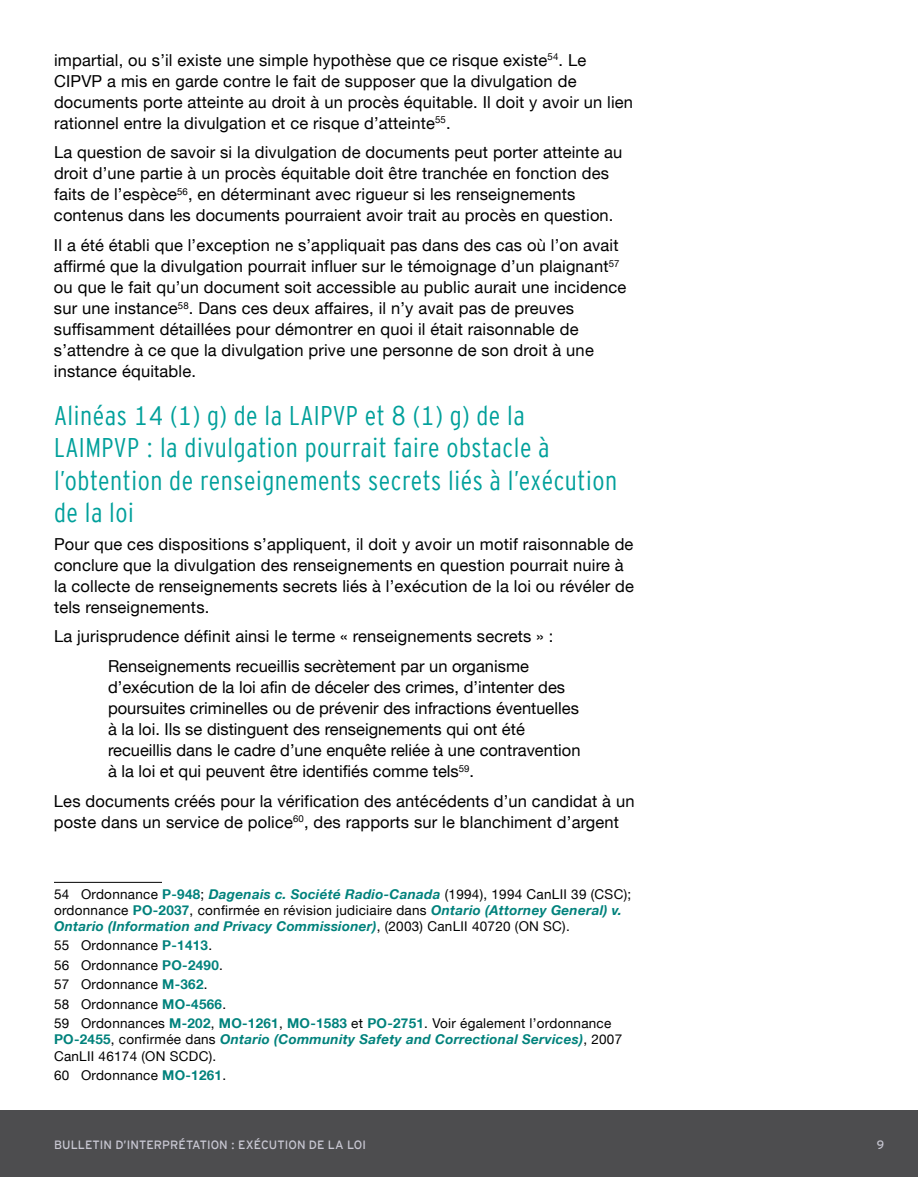
<style>
.page{position:relative;width:918px;height:1188px;background:#fff}
.page>*{position:absolute;margin:0;border:0;box-sizing:border-box;transform-origin:0 0}
.t1{font:27px/32.4px "Interstate Cond Mono Lgt";letter-spacing:.02em;color:#00a09b}
.t2{font:16.5px/21px "Helvetica Neue LT";letter-spacing:.01em;color:#000}
.t3{font:13.5px/19.5px "Helvetica Neue LT";letter-spacing:.02em;color:#000}
.t4{font:italic 700 13.5px/16.2px "Helvetica Neue LT";letter-spacing:.02em;color:#00827c}
.t5{font:12px "Interstate Mono";letter-spacing:.005em;color:#c9c8d3}
.s1{font-weight:700;color:#00827c}
.s2{font-weight:700;font-style:italic;color:#00827c}
.s3{font-style:normal}
.s4{font-weight:400;font-style:normal;color:#000}
</style>
<div class="page">
<div style="left:0;top:1110px;width:918px;height:67px;background:#4d4d4f"></div>
<hr style="left:54px;top:882px;width:108px;height:1px;background:#000">
<p class="t2" style="left:54px;top:49px;width:581px">impartial, ou s’il existe une simple hypothèse que ce risque existe<sup>54</sup>. Le CIPVP a mis en garde contre le fait de supposer que la divulgation de documents porte atteinte au droit à un procès équitable. Il doit y avoir un lien rationnel entre la divulgation et ce risque d’atteinte<sup>55</sup>.</p>
<p class="t2" style="left:54px;top:142px;width:570px">La question de savoir si la divulgation de documents peut porter atteinte au droit d’une partie à un procès équitable doit être tranchée en fonction des faits de l’espèce<sup>56</sup>, en déterminant avec rigueur si les renseignements contenus dans les documents pourraient avoir trait au procès en question.</p>
<p class="t2" style="left:54px;top:234px;width:574px">Il a été établi que l’exception ne s’appliquait pas dans des cas où l’on avait affirmé que la divulgation pourrait influer sur le témoignage d’un plaignant<sup>57 </sup>ou que le fait qu’un document soit accessible au public aurait une incidence sur une instance<sup>58</sup>. Dans ces deux affaires, il n’y avait pas de preuves suffisamment détaillées pour démontrer en quoi il était raisonnable de s’attendre à ce que la divulgation prive une personne de son droit à une instance équitable.</p>
<h1 class="t1" style="left:54px;top:399px;width:565px">Alinéas 14 (1) g) de la LAIPVP et 8 (1) g) de la<br>LAIMPVP : la divulgation pourrait faire obstacle à l’obtention de renseignements secrets liés à l’exécution de la loi</h1>
<p class="t2" style="left:54px;top:533px;width:581px">Pour que ces dispositions s’appliquent, il doit y avoir un motif raisonnable de conclure que la divulgation des renseignements en question pourrait nuire à la collecte de renseignements secrets liés à l’exécution de la loi ou révéler de tels renseignements.</p>
<p class="t2" style="left:108px;top:622px;width:447px;line-height:29.7px;text-indent:-54px">La jurisprudence définit ainsi le terme « renseignements secrets » :<br>Renseignements recueillis secrètement par un organisme</p>
<p class="t2" style="left:108px;top:676px;width:474px">d’exécution de la loi afin de déceler des crimes, d’intenter des poursuites criminelles ou de prévenir des infractions éventuelles à la loi. Ils se distinguent des renseignements qui ont été recueillis dans le cadre d’une enquête reliée à une contravention à la loi et qui peuvent être identifiés comme tels<sup>59</sup>.</p>
<p class="t2" style="left:54px;top:790px;width:582px">Les documents créés pour la vérification des antécédents d’un candidat à un poste dans un service de police<sup>60</sup>, des rapports sur le blanchiment d’argent</p>
<p class="t3" style="left:54px;top:885px;width:579px;line-height:16.2px">54 Ordonnance <span class="s1">P-948</span>; <span class="s2">Dagenais c. Société Radio-Canada</span> (1994), 1994 CanLII 39 (CSC); ordonnance <span class="s1">PO-2037</span>, confirmée en révision judiciaire dans <span class="s2">Ontario (Attorney General) v.<br>Ontario (Information and Privacy Commissioner)</span>, (2003) CanLII 40720 (ON SC).</p>
<p class="t3" style="left:54px;top:936px;width:559px">55 Ordonnance <span class="s1">P-1413</span>.<br>56 Ordonnance <span class="s1">PO-2490</span>.<br>57 Ordonnance <span class="s1">M-362</span>.<br>58 Ordonnance <span class="s1">MO-4566</span>.<br>59 Ordonnances <span class="s1">M-202</span>, <span class="s1">MO-1261</span>, <span class="s1">MO-1583</span> et <span class="s1">PO-2751</span>. Voir également l’ordonnance</p>
<p class="t4" style="left:54px;top:1031px;width:570px"><span class="s3">PO-2455</span><span class="s4">, confirmée dans</span> Ontario (Community Safety and Correctional Services)<span class="s4">, 2007<br>CanLII 46174 (ON SCDC).</span></p>
<p class="t3" style="left:54px;top:1065px;width:174px">60 Ordonnance <span class="s1">MO-1261</span>.</p>
<p class="t5" style="left:54px;top:1138px;width:313px">BULLETIN D’INTERPRÉTATION : EXÉCUTION DE LA LOI</p>
<p class="t5" style="left:877px;top:1138px;width:9px">9</p>
</div>
